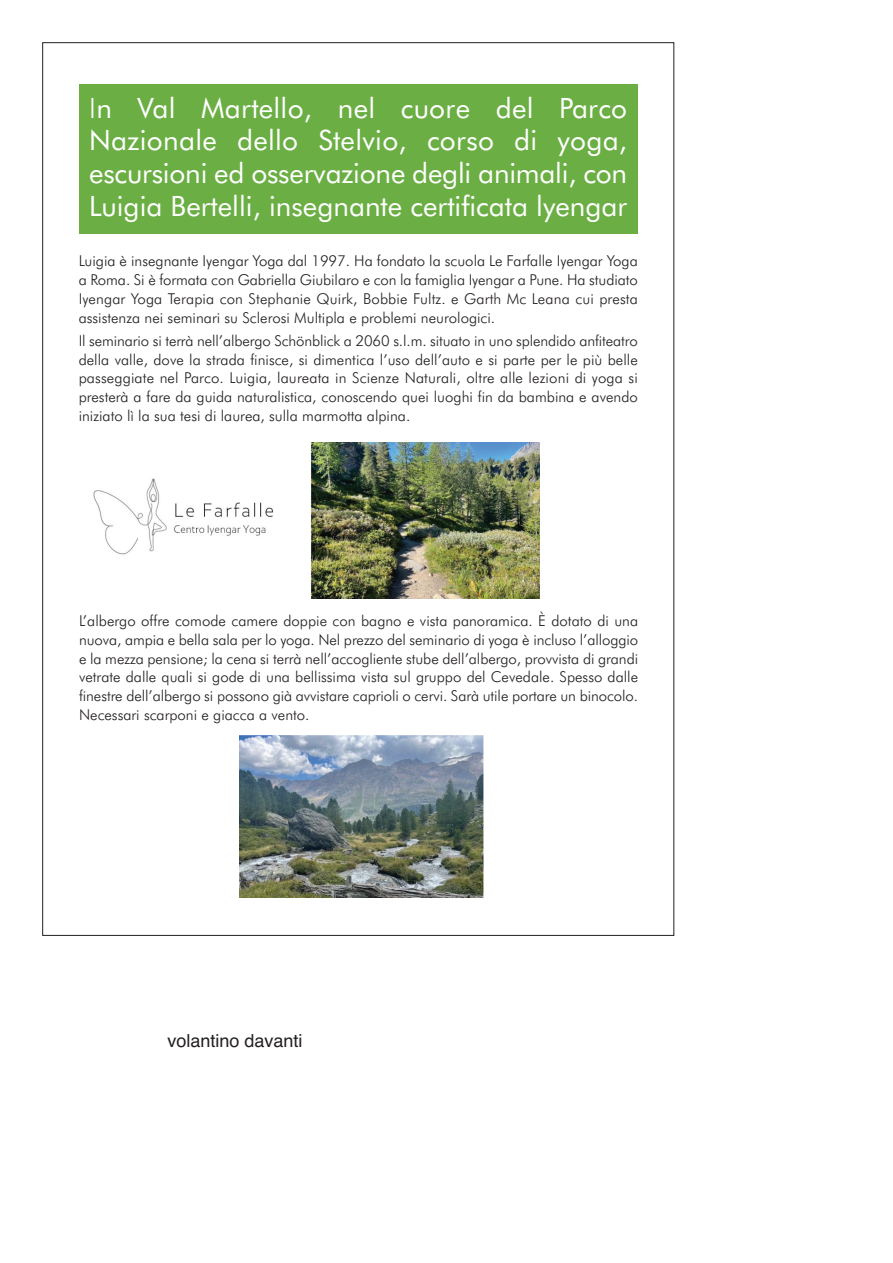
<style>
.page{position:relative;width:893px;height:1263px;background:#fff}
.page>*{position:absolute;margin:0;border:0;box-sizing:border-box;transform-origin:0 0}
.t1{font:28.05px/32.7px "Futura BT";color:#fff;text-align:justify}
.t2{font:18px "Helvetica";color:#231f20}
.t3{font:300 15px/18.8px "Futura BT";color:#231f20;text-align:justify}
.s1{font-weight:300}
</style>
<div class="page">
<div style="left:79px;top:85px;width:559px;height:149px;background:#6baf44"></div>
<img style="left:311px;top:443px;width:229px;height:156px">
<img style="left:239px;top:736px;width:244px;height:161px">
<img style="left:93px;top:478px;width:181px;height:77px">
<h1 class="t1" style="left:89px;top:94px;width:539px"><span class="s1">I</span>n Val Martello, nel cuore del Parco Nazionale dello Stelvio, corso di yoga, escursioni ed osservazione degli animali, con Luigia Bertelli, insegnante certificata lyengar</h1>
<p class="t3" style="left:79px;top:253px;width:561px">Luigia è insegnante Iyengar Yoga dal 1997. Ha fondato la scuola Le Farfalle Iyengar Yoga a Roma. Si è formata con Gabriella Giubilaro e con la famiglia Iyengar a Pune. Ha studiato Iyengar Yoga Terapia con Stephanie Quirk, Bobbie Fultz. e Garth Mc Leana cui presta assistenza nei seminari su Sclerosi Multipla e problemi neurologici.</p>
<p class="t3" style="left:79px;top:332px;width:561px">Il seminario si terrà nell’albergo Schönblick a 2060 s.l.m. situato in uno splendido anfiteatro della valle, dove la strada finisce, si dimentica l’uso dell’auto e si parte per le più belle passeggiate nel Parco. Luigia, laureata in Scienze Naturali, oltre alle lezioni di yoga si presterà a fare da guida naturalistica, conoscendo quei luoghi fin da bambina e avendo iniziato lì la sua tesi di laurea, sulla marmotta alpina.</p>
<p class="t3" style="left:79px;top:613px;width:561px">L’albergo offre comode camere doppie con bagno e vista panoramica. È dotato di una nuova, ampia e bella sala per lo yoga. Nel prezzo del seminario di yoga è incluso l’alloggio e la mezza pensione; la cena si terrà nell’accogliente stube dell’albergo, provvista di grandi vetrate dalle quali si gode di una bellissima vista sul gruppo del Cevedale. Spesso dalle finestre dell’albergo si possono già avvistare caprioli o cervi. Sarà utile portare un binocolo.<br>Necessari scarponi e giacca a vento.</p>
<p class="t2" style="left:167px;top:1030px;width:137px">volantino davanti</p>
</div>
